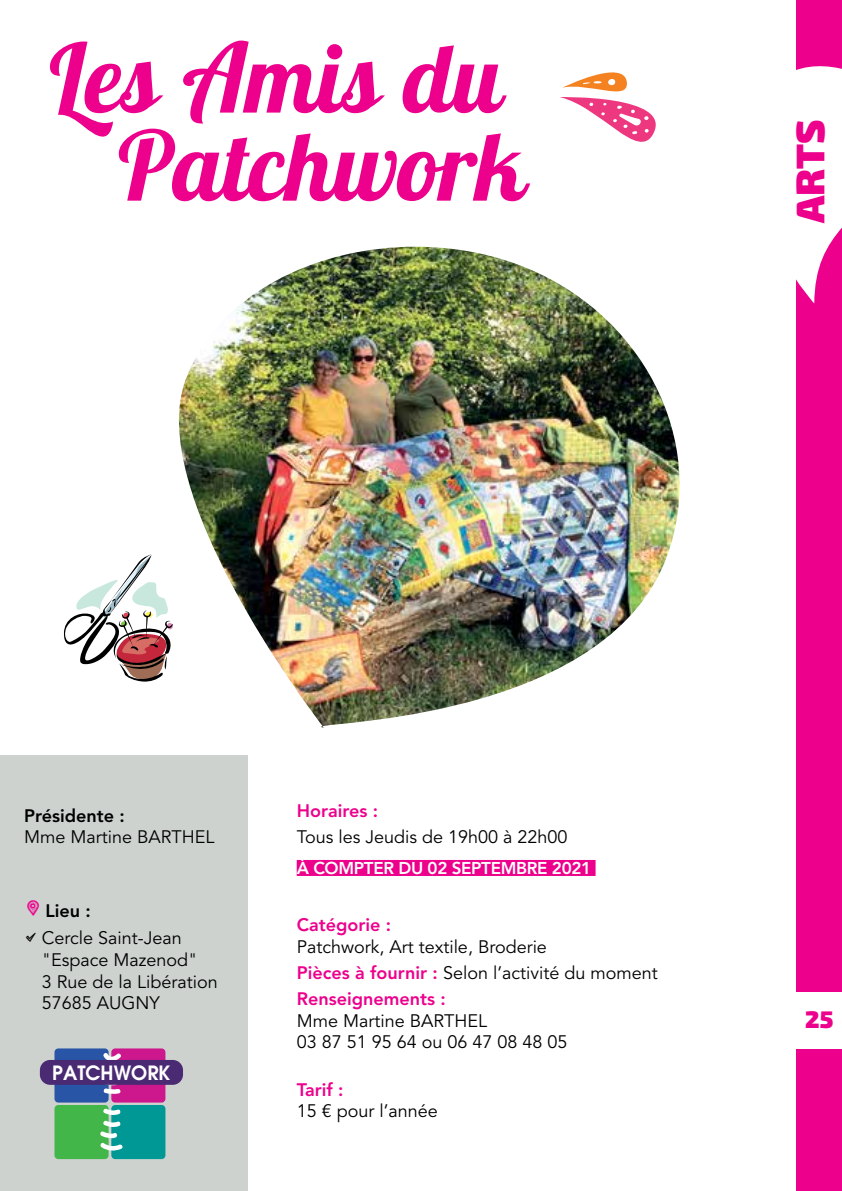
<style>
.page{position:relative;width:842px;height:1191px;background:#fff}
.page>*{position:absolute;margin:0;border:0;box-sizing:border-box;transform-origin:0 0}
.t1{font:96px/88px "Lobster 1.4";color:#ec008c;text-align:right}
.t2{font:900 40px "Exo 2";color:#ec008c}
.t3{font:900 24px "Exo 2";color:#ec008c}
.t4{font:700 19.2px "Avian";color:#fff}
.t5{font:18px/21.6px "Avenir LT Std";color:#000}
.t6{font:800 18px "Avenir LT Std";color:#ec008c}
.t7{font:800 18px "Avenir LT Std";color:#000}
.t8{font:800 17px "Avenir LT Std";letter-spacing:-.02em;color:#fff}
.s1{font-weight:800;color:#ec008c}
</style>
<div class="page">
<div style="left:797px;top:0;width:45px;height:1191px;background:#ec008c"></div>
<svg style="left:796px;top:0;width:46px;height:303px"></svg>
<div style="left:789px;top:991px;width:53px;height:57px;background:#fff"></div>
<svg style="left:560px;top:72px;width:96px;height:70px"></svg>
<div style="left:297px;top:860px;width:298px;height:16px;background:#ec008c"></div>
<div style="left:0;top:755px;width:248px;height:436px;background:#cdd2cf"></div>
<img style="left:145px;top:247px;width:535px;height:480px">
<svg style="left:64px;top:554px;width:109px;height:127px"></svg>
<div style="left:54px;top:1048px;width:55px;height:54px;background:#2855a6;border-radius:4px"></div>
<div style="left:111px;top:1048px;width:54px;height:54px;background:#cd188d;border-radius:4px"></div>
<div style="left:54px;top:1105px;width:55px;height:54px;background:#43b649;border-radius:4px"></div>
<div style="left:111px;top:1105px;width:54px;height:54px;background:#009894;border-radius:4px"></div>
<svg style="left:99px;top:1051px;width:23px;height:43px"></svg>
<svg style="left:100px;top:1107px;width:23px;height:44px"></svg>
<div style="left:40px;top:1060px;width:143px;height:24px;background:#492a73;border-radius:10px"></div>
<h1 class="t1" style="left:49px;top:33px;width:478px">Les Amis du<br>Patchwork</h1>
<h2 class="t2" style="left:786px;top:223px;width:105px;rotate:-90deg">ARTS</h2>
<p class="t7" style="left:24px;top:805px;width:102px">Présidente :</p>
<p class="t5" style="left:24px;top:827px;width:192px">Mme Martine BARTHEL</p>
<p class="t7" style="left:45px;top:900px;width:47px">Lieu :</p>
<p class="t5" style="left:42px;top:928px;width:178px">Cercle Saint-Jean "Espace Mazenod"<br>3 Rue de la Libération<br>57685 AUGNY</p>
<p class="t4" style="left:52px;top:1060px;width:120px">PATCHWORK</p>
<p class="t6" style="left:297px;top:799px;width:83px">Horaires :</p>
<p class="t5" style="left:297px;top:826px;width:272px">Tous les Jeudis de 19h00 à 22h00</p>
<p class="t8" style="left:297px;top:858px;width:296px">À COMPTER DU 02 SEPTEMBRE 2021</p>
<p class="t6" style="left:297px;top:914px;width:96px">Catégorie :</p>
<p class="t5" style="left:297px;top:934px;width:362px;line-height:26px">Patchwork, Art textile, Broderie<br><span class="s1">Pièces à fournir :</span> Selon l’activité du moment<br><span class="s1">Renseignements :</span></p>
<p class="t5" style="left:297px;top:1010px;width:272px">Mme Martine BARTHEL<br>03 87 51 95 64 ou 06 47 08 48 05</p>
<p class="t6" style="left:297px;top:1078px;width:48px">Tarif :</p>
<p class="t5" style="left:297px;top:1100px;width:143px">15 € pour l’année</p>
<h3 class="t3" style="left:805px;top:1005px;width:30px">25</h3>
</div>
